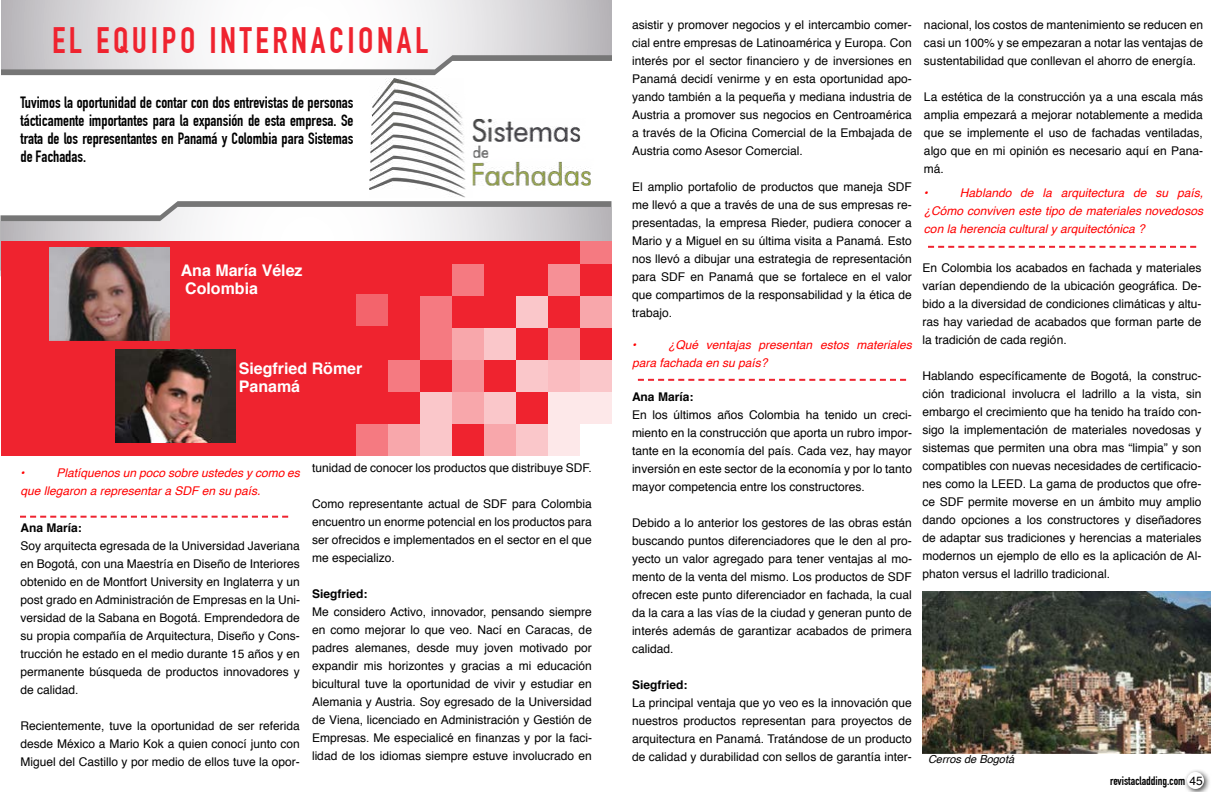
<style>
.page{position:relative;width:1224px;height:792px;background:#fff}
.page>*{position:absolute;margin:0;border:0;box-sizing:border-box;transform-origin:0 0}
.t1{font:700 36px "DIN Condensed";letter-spacing:.1em;color:#ef232f}
.t2{font:700 16px/18px "DIN Condensed";color:#000;text-align:justify}
.t3{font:700 16px/18px "Helvetica";color:#fff}
.t4{font:12px/18px "Helvetica";color:#000;text-align:justify}
.t5{font:italic 12px/18px "Helvetica";color:#f00}
.t6{font:700 12px "Helvetica";color:#000}
.t7{font:700 12px "DIN Condensed";color:#000}
.t8{font:italic 11px "Helvetica";color:#000}
.s1{font-family:"Helvetica";font-weight:400}
</style>
<div class="page">
<div style="left:1184px;top:769px;width:28px;height:23px;background:#000;opacity:.75"></div>
<div style="left:1187px;top:772px;width:17px;height:17px;background:#fff;border-radius:50%"></div>
<img style="left:370px;top:79px;width:221px;height:119px">
<svg style="left:1px;top:69px;width:442px;height:6px;background:#7e7e7e"></svg>
<svg style="left:1px;top:0;width:611px;height:69px"></svg>
<svg style="left:170px;top:201px;width:442px;height:6px;background:#7c7c7c"></svg>
<svg style="left:0;top:207px;width:612px;height:69px"></svg>
<div style="left:1px;top:242px;width:611px;height:214px;background:#ef232f"></div>
<img style="left:50px;top:248px;width:120px;height:92px">
<img style="left:116px;top:350px;width:120px;height:92px">
<svg style="left:20px;top:516px;width:268px;height:2px"></svg>
<div style="left:580px;top:424px;width:32px;height:32px;background:#fff"></div>
<div style="left:548px;top:392px;width:32px;height:32px;background:#fde8e9"></div>
<div style="left:580px;top:360px;width:32px;height:32px;background:#fac7ca"></div>
<div style="left:548px;top:328px;width:32px;height:32px;background:#f69096"></div>
<div style="left:516px;top:424px;width:32px;height:32px;background:#fac7ca"></div>
<div style="left:484px;top:392px;width:32px;height:32px;background:#fac7ca"></div>
<div style="left:516px;top:360px;width:32px;height:32px;background:#fac7ca"></div>
<div style="left:548px;top:424px;width:32px;height:32px;background:#fde8e9"></div>
<div style="left:580px;top:392px;width:32px;height:32px;background:#fde8e9"></div>
<div style="left:420px;top:424px;width:32px;height:32px;background:#fac7ca"></div>
<div style="left:452px;top:392px;width:32px;height:32px;background:#f8a7ab"></div>
<div style="left:484px;top:424px;width:32px;height:32px;background:#f8a7ab"></div>
<div style="left:580px;top:296px;width:32px;height:32px;background:#f8a7ab"></div>
<div style="left:548px;top:360px;width:32px;height:32px;background:#fabcc0"></div>
<div style="left:548px;top:264px;width:32px;height:32px;background:#f69096"></div>
<div style="left:484px;top:328px;width:32px;height:32px;background:#fac7ca"></div>
<div style="left:516px;top:296px;width:32px;height:32px;background:#fac7ca"></div>
<div style="left:452px;top:328px;width:32px;height:32px;background:#f8a7ab"></div>
<div style="left:452px;top:360px;width:32px;height:32px;background:#f69096"></div>
<div style="left:388px;top:424px;width:32px;height:32px;background:#f8a7ab"></div>
<div style="left:420px;top:392px;width:32px;height:32px;background:#fac7ca"></div>
<div style="left:356px;top:424px;width:32px;height:32px;background:#f57a81"></div>
<div style="left:580px;top:242px;width:32px;height:22px;background:#f57a81"></div>
<div style="left:388px;top:360px;width:32px;height:32px;background:#f57a81"></div>
<div style="left:420px;top:296px;width:32px;height:32px;background:#f57a81"></div>
<div style="left:356px;top:294px;width:32px;height:32px;background:#f3646c"></div>
<div style="left:420px;top:328px;width:32px;height:32px;background:#f57a81"></div>
<div style="left:452px;top:264px;width:32px;height:32px;background:#f57a81"></div>
<svg style="left:638px;top:379px;width:268px;height:2px"></svg>
<svg style="left:928px;top:246px;width:268px;height:2px"></svg>
<img style="left:923px;top:591px;width:288px;height:162px">
<h1 class="t1" style="left:52px;top:20px;width:378px">EL EQUIPO INTERNACIONAL</h1>
<h2 class="t2" style="left:20px;top:93px;width:334px">Tuvimos la oportunidad de contar con dos entrevistas de personas tácticamente importantes para la expansión de esta empresa. Se trata de los representantes en Panamá y Colombia para Sistemas de Fachadas.</h2>
<h2 class="t3" style="left:181px;top:262px;width:123px">Ana María Vélez<br>Colombia</h2>
<h2 class="t3" style="left:239px;top:360px;width:125px">Siegfried Römer<br>Panamá</h2>
<p class="t5" style="left:20px;top:464px;width:281px;text-indent:36px">Platíquenos un poco sobre ustedes y como es que llegaron a representar a SDF en su país.</p>
<p class="t6" style="left:20px;top:518px;width:63px">Ana María:</p>
<p class="t4" style="left:20px;top:537px;width:281px">Soy arquitecta egresada de la Universidad Javeriana en Bogotá, con una Maestría en Diseño de Interiores obtenido en de Montfort University en Inglaterra y un post grado en Administración de Empresas en la Uni&shy;versidad de la Sabana en Bogotá. Emprendedora de su propia compañía de Arquitectura, Diseño y Cons&shy;trucción he estado en el medio durante 15 años y en permanente búsqueda de productos innovadores y de calidad.</p>
<p class="t4" style="left:20px;top:717px;width:281px">Recientemente, tuve la oportunidad de ser referida desde México a Mario Kok a quien conocí junto con Miguel del Castillo y por medio de ellos tuve la opor-</p>
<p class="t5" style="left:20px;top:464px;width:6px">•</p>
<p class="t4" style="left:312px;top:459px;width:281px">tunidad de conocer los productos que distribuye SDF.</p>
<p class="t4" style="left:312px;top:495px;width:281px">Como representante actual de SDF para Colombia encuentro un enorme potencial en los productos para ser ofrecidos e implementados en el sector en el que me especializo.</p>
<p class="t6" style="left:312px;top:584px;width:57px">Siegfried:</p>
<p class="t4" style="left:312px;top:603px;width:282px">Me considero Activo, innovador, pensando siempre en como mejorar lo que veo. Nací en Caracas, de padres alemanes, desde muy joven motivado por expandir mis horizontes y gracias a mi educación bicultural tuve la oportunidad de vivir y estudiar en Alemania y Austria. Soy egresado de la Universidad de Viena, licenciado en Administración y Gestión de Empresas. Me especialicé en finanzas y por la faci&shy;lidad de los idiomas siempre estuve involucrado en</p>
<p class="t4" style="left:632px;top:16px;width:281px">asistir y promover negocios y el intercambio comer&shy;cial entre empresas de Latinoamérica y Europa. Con interés por el sector financiero y de inversiones en Panamá decidí venirme y en esta oportunidad apo&shy;yando también a la pequeña y mediana industria de Austria a promover sus negocios en Centroamérica a través de la Oficina Comercial de la Embajada de Austria como Asesor Comercial.</p>
<p class="t4" style="left:632px;top:178px;width:281px">El amplio portafolio de productos que maneja SDF me llevó a que a través de una de sus empresas re&shy;presentadas, la empresa Rieder, pudiera conocer a Mario y a Miguel en su última visita a Panamá. Esto nos llevó a dibujar una estrategia de representación para SDF en Panamá que se fortalece en el valor que compartimos de la responsabilidad y la ética de trabajo.</p>
<p class="t5" style="left:632px;top:337px;width:6px">•</p>
<p class="t5" style="left:632px;top:337px;width:281px;text-indent:36px">¿Qué ventajas presentan estos materiales para fachada en su país?</p>
<p class="t6" style="left:632px;top:387px;width:63px">Ana María:</p>
<p class="t4" style="left:632px;top:406px;width:282px">En los últimos años Colombia ha tenido un creci&shy;miento en la construcción que aporta un rubro impor&shy;tante en la economía del país. Cada vez, hay mayor inversión en este sector de la economía y por lo tanto mayor competencia entre los constructores.</p>
<p class="t4" style="left:632px;top:514px;width:282px">Debido a lo anterior los gestores de las obras están buscando puntos diferenciadores que le den al pro&shy;yecto un valor agregado para tener ventajas al mo&shy;mento de la venta del mismo. Los productos de SDF ofrecen este punto diferenciador en fachada, la cual da la cara a las vías de la ciudad y generan punto de interés además de garantizar acabados de primera calidad.</p>
<p class="t6" style="left:632px;top:675px;width:57px">Siegfried:</p>
<p class="t4" style="left:632px;top:694px;width:282px">La principal ventaja que yo veo es la innovación que nuestros productos representan para proyectos de arquitectura en Panamá. Tratándose de un producto de calidad y durabilidad con sellos de garantía inter-</p>
<p class="t4" style="left:924px;top:16px;width:281px">nacional, los costos de mantenimiento se reducen en casi un 100% y se empezaran a notar las ventajas de sustentabilidad que conllevan el ahorro de energía.</p>
<p class="t4" style="left:924px;top:88px;width:281px">La estética de la construcción ya a una escala más amplia empezará a mejorar notablemente a medida que se implemente el uso de fachadas ventiladas, algo que en mi opinión es necesario aquí en Pana&shy;má.</p>
<p class="t5" style="left:924px;top:184px;width:6px">•</p>
<p class="t5" style="left:924px;top:184px;width:281px;text-align:justify;text-indent:36px">Hablando de la arquitectura de su país, ¿Cómo conviven este tipo de materiales novedosos con la herencia cultural y arquitectónica ?</p>
<p class="t4" style="left:923px;top:259px;width:281px">En Colombia los acabados en fachada y materiales varían dependiendo de la ubicación geográfica. De&shy;bido a la diversidad de condiciones climáticas y altu&shy;ras hay variedad de acabados que forman parte de la tradición de cada región.</p>
<p class="t4" style="left:923px;top:367px;width:281px">Hablando específicamente de Bogotá, la construc&shy;ción tradicional involucra el ladrillo a la vista, sin embargo el crecimiento que ha tenido ha traído con&shy;sigo la implementación de materiales novedosas y sistemas que permiten una obra mas “limpia” y son compatibles con nuevas necesidades de certificacio&shy;nes como la LEED. La gama de productos que ofre&shy;ce SDF permite moverse en un ámbito muy amplio dando opciones a los constructores y diseñadores de adaptar sus tradiciones y herencias a materiales modernos un ejemplo de ello es la aplicación de Al&shy;phaton versus el ladrillo tradicional.</p>
<p class="t8" style="left:928px;top:750px;width:88px">Cerros de Bogotá</p>
<p class="t7" style="left:1110px;top:773px;width:94px">revistacladding.com <span class="s1">45</span></p>
</div>
